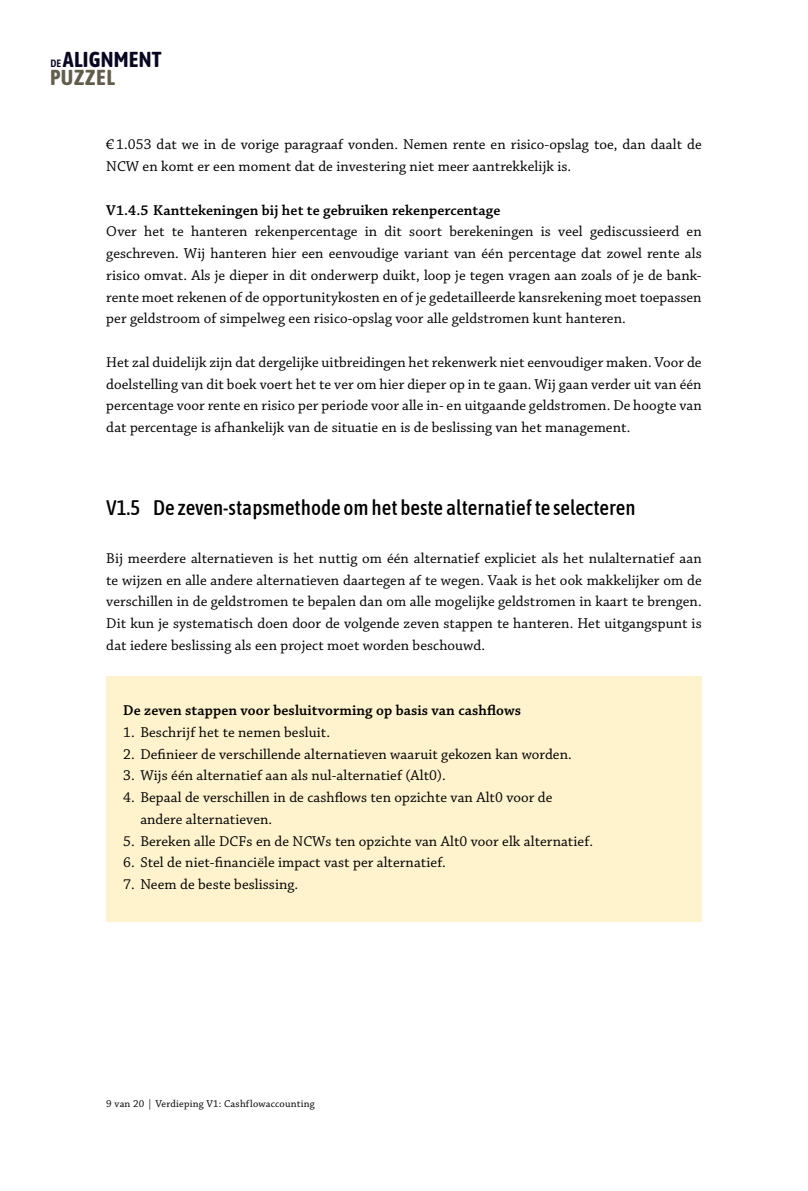
<style>
.page{position:relative;width:808px;height:1191px;background:#fff}
.page>*{position:absolute;margin:0;border:0;box-sizing:border-box;transform-origin:0 0}
.t1{font:700 21.6px/17.5px "Asap Condensed";letter-spacing:.01em;color:#080622}
.t2{font:500 21px "Asap Condensed";color:#000}
.t3{font:15px/21.8px "Chaparral Pro";letter-spacing:.005em;color:#000}
.t4{font:600 15px "Chaparral Pro";letter-spacing:.005em;color:#000}
.t5{font:10.5px "Chaparral Pro";letter-spacing:.02em;color:#000}
.s1{font-weight:600;font-size:10.5px}
.s2{color:#625c4b}
</style>
<div class="page">
<div style="left:106px;top:676px;width:596px;height:246px;background:#fff3ce"></div>
<h1 class="t1" style="left:50px;top:50px;width:113px"><span class="s1">DE</span>ALIGNMENT<br><span class="s2">PUZZEL</span></h1>
<p class="t3" style="left:106px;top:134px;width:597px">€ 1.053 dat we in de vorige paragraaf vonden. Nemen rente en risico-opslag toe, dan daalt de<br>NCW en komt er een moment dat de investering niet meer aantrekkelijk is.</p>
<p class="t4" style="left:106px;top:201px;width:396px">V1.4.5 Kanttekeningen bij het te gebruiken rekenpercentage</p>
<p class="t3" style="left:106px;top:221px;width:597px;text-align:justify">Over het te hanteren rekenpercentage in dit soort berekeningen is veel gediscussieerd en geschreven. Wij hanteren hier een eenvoudige variant van één percentage dat zowel rente als risico omvat. Als je dieper in dit onderwerp duikt, loop je tegen vragen aan zoals of je de bank&shy;rente moet rekenen of de opportunitykosten en of je gedetailleerde kansrekening moet toepassen per geldstroom of simpelweg een risico-opslag voor alle geldstromen kunt hanteren.</p>
<p class="t3" style="left:106px;top:352px;width:597px;text-align:justify">Het zal duidelijk zijn dat dergelijke uitbreidingen het rekenwerk niet eenvoudiger maken. Voor de doelstelling van dit boek voert het te ver om hier dieper op in te gaan. Wij gaan verder uit van één percentage voor rente en risico per periode voor alle in- en uitgaande geldstromen. De hoogte van dat percentage is afhankelijk van de situatie en is de beslissing van het management.</p>
<h2 class="t2" style="left:106px;top:493px;width:531px">V1.5 De zeven-stapsmethode omhet beste alternatiefte selecteren</h2>
<p class="t3" style="left:106px;top:548px;width:597px">Bij meerdere alternatieven is het nuttig om één alternatief expliciet als het nulalternatief aan te wijzen en alle andere alternatieven daartegen af te wegen. Vaak is het ook makkelijker om de verschillen in de geldstromen te bepalen dan om alle mogelijke geldstromen in kaart te brengen.<br>Dit kun je systematisch doen door de volgende zeven stappen te hanteren. Het uitgangspunt is dat iedere beslissing als een project moet worden beschouwd.</p>
<p class="t4" style="left:123px;top:702px;width:399px">De zeven stappen voor besluitvorming op basis van cashflows</p>
<p class="t3" style="left:123px;top:722px;width:206px">1. Beschrijf het te nemen besluit.</p>
<p class="t3" style="left:123px;top:743px;width:448px">2. Definieer de verschillende alternatieven waaruit gekozen kan worden.</p>
<p class="t3" style="left:123px;top:765px;width:322px">3. Wijs één alternatief aan als nul-alternatief (Alt0).</p>
<p class="t3" style="left:140px;top:787px;width:414px;text-indent:-17px">4. Bepaal de verschillen in de cashflows ten opzichte van Alt0 voor de andere alternatieven.</p>
<p class="t3" style="left:123px;top:830px;width:469px">5. Bereken alle DCFs en de NCWs ten opzichte van Alt0 voor elk alternatief.</p>
<p class="t3" style="left:123px;top:852px;width:322px">6. Stel de niet-financiële impact vast per alternatief.</p>
<p class="t3" style="left:123px;top:874px;width:174px">7. Neem de beste beslissing.</p>
<p class="t5" style="left:106px;top:1097px;width:210px">9 van 20 | Verdieping V1: Cashflowaccounting</p>
</div>
